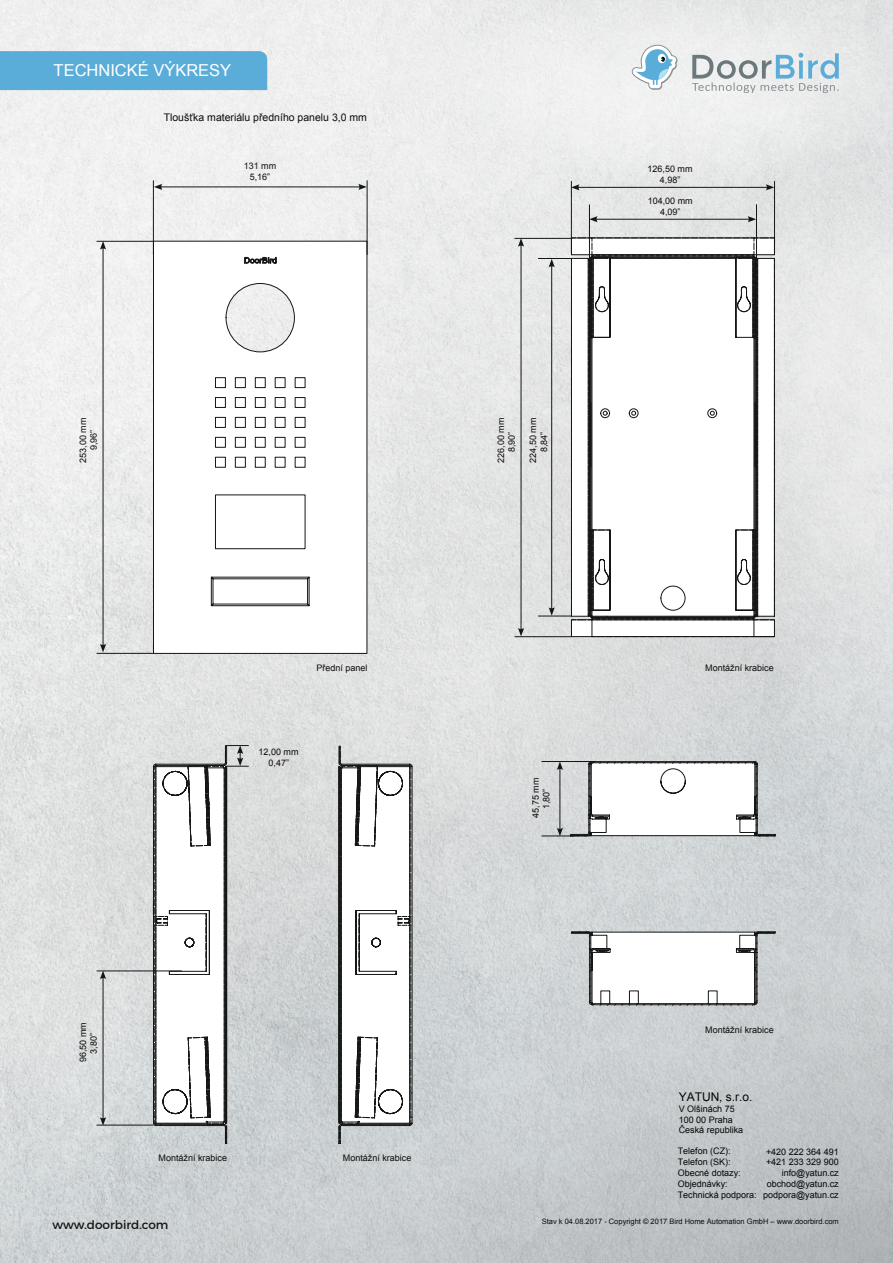
<style>
.page{position:relative;width:893px;height:1263px;background:#fff}
.page>*{position:absolute;margin:0;border:0;box-sizing:border-box;transform-origin:0 0}
.t1{font:16.5px "Arial";color:#fff}
.t2{font:12px "Montserrat";color:#151616}
.t3{font:12px "Arial";color:#050707}
.t4{font:10.5px "Arial";color:#0e0d0c}
.t5{font:9px/10.8px "Arial";color:#0e0d0c;text-align:center}
.t6{font:9px/10.8px "Arial";color:#050707}
.t7{font:9px "Arial";color:#151616}
.t8{font:7.5px "Arial";color:#0e0d0c}
</style>
<div class="page">
<img style="left:0;top:0;width:893px;height:1263px">
<svg style="left:338px;top:746px;width:75px;height:398px"></svg>
<svg style="left:439px;top:0;width:454px;height:188px;fill:#ebecec"></svg>
<div style="left:0;top:51px;width:267px;height:39px;background:#5badd9"></div>
<svg style="left:632px;top:45px;width:46px;height:45px"></svg>
<svg style="left:692px;top:53px;width:147px;height:40px"></svg>
<svg style="left:571px;top:237px;width:204px;height:400px"></svg>
<hr style="left:571px;top:181px;width:1px;height:72px;background:#151616">
<hr style="left:589px;top:205px;width:1px;height:55px;background:#151616">
<hr style="left:774px;top:181px;width:1px;height:72px;background:#151616">
<hr style="left:756px;top:205px;width:1px;height:55px;background:#151616">
<hr style="left:577px;top:187px;width:191px;height:1px;background:#151616">
<svg style="left:571px;top:184px;width:8px;height:6px"></svg>
<svg style="left:766px;top:184px;width:8px;height:6px"></svg>
<hr style="left:595px;top:219px;width:155px;height:1px;background:#151616">
<svg style="left:590px;top:216px;width:8px;height:6px"></svg>
<svg style="left:748px;top:216px;width:8px;height:6px"></svg>
<hr style="left:521px;top:244px;width:1px;height:386px;background:#151616">
<svg style="left:518px;top:239px;width:6px;height:8px"></svg>
<svg style="left:518px;top:628px;width:6px;height:8px"></svg>
<hr style="left:551px;top:265px;width:1px;height:345px;background:#151616">
<svg style="left:549px;top:259px;width:6px;height:8px"></svg>
<svg style="left:549px;top:607px;width:6px;height:9px"></svg>
<hr style="left:515px;top:238px;width:56px;height:1px;background:#151616">
<hr style="left:538px;top:258px;width:33px;height:1px;background:#151616">
<hr style="left:538px;top:616px;width:33px;height:1px;background:#151616">
<hr style="left:515px;top:636px;width:56px;height:1px;background:#151616">
<svg style="left:570px;top:761px;width:206px;height:76px"></svg>
<hr style="left:542px;top:836px;width:33px;height:1px;background:#151616">
<hr style="left:542px;top:761px;width:54px;height:1px;background:#151616">
<hr style="left:560px;top:767px;width:1px;height:63px;background:#151616">
<svg style="left:557px;top:762px;width:6px;height:8px"></svg>
<svg style="left:557px;top:828px;width:6px;height:8px"></svg>
<svg style="left:153px;top:240px;width:215px;height:414px"></svg>
<hr style="left:153px;top:181px;width:1px;height:74px;background:#151616">
<hr style="left:367px;top:181px;width:1px;height:74px;background:#151616">
<hr style="left:160px;top:187px;width:201px;height:1px;background:#151616">
<svg style="left:154px;top:184px;width:8px;height:6px"></svg>
<svg style="left:358px;top:184px;width:9px;height:6px"></svg>
<hr style="left:103px;top:247px;width:1px;height:399px;background:#151616">
<svg style="left:100px;top:242px;width:6px;height:8px"></svg>
<svg style="left:100px;top:644px;width:6px;height:8px"></svg>
<hr style="left:103px;top:977px;width:1px;height:142px;background:#151616">
<svg style="left:100px;top:972px;width:6px;height:7px"></svg>
<svg style="left:100px;top:1117px;width:6px;height:8px"></svg>
<hr style="left:97px;top:241px;width:56px;height:1px;background:#151616">
<hr style="left:97px;top:653px;width:56px;height:1px;background:#151616">
<hr style="left:97px;top:1125px;width:56px;height:1px;background:#151616">
<hr style="left:97px;top:971px;width:84px;height:1px;background:#151616">
<svg style="left:153px;top:745px;width:95px;height:399px"></svg>
<svg style="left:570px;top:930px;width:207px;height:76px"></svg>
<h1 class="t1" style="left:54px;top:62px;width:179px">TECHNICKÉ VÝKRESY</h1>
<p class="t4" style="left:164px;top:112px;width:205px">Tloušťka materiálu předního panelu 3,0 mm</p>
<p class="t7" style="left:244px;top:162px;width:34px">131 mm</p>
<p class="t5" style="left:250px;top:172px;width:22px">5,16”</p>
<p class="t5" style="left:648px;top:164px;width:46px">126,50 mm<br>4,98”</p>
<p class="t5" style="left:648px;top:196px;width:46px">104,00 mm<br>4,09”</p>
<p class="t5" style="left:78px;top:463px;width:46px;rotate:-90deg">253,00 mm<br>9,96”</p>
<p class="t5" style="left:496px;top:463px;width:46px;rotate:-90deg">226,00 mm<br>8,90”</p>
<p class="t5" style="left:528px;top:463px;width:46px;rotate:-90deg">224,50 mm<br>8,84”</p>
<p class="t5" style="left:316px;top:663px;width:52px">Přední panel</p>
<p class="t5" style="left:705px;top:663px;width:70px">Montážní krabice</p>
<p class="t5" style="left:258px;top:747px;width:41px">12,00 mm<br>0,47”</p>
<p class="t5" style="left:531px;top:818px;width:41px;rotate:-90deg">45,75 mm<br>1,80”</p>
<p class="t5" style="left:78px;top:1062px;width:41px;rotate:-90deg">96,50 mm<br>3,80”</p>
<p class="t5" style="left:159px;top:1153px;width:70px">Montážní krabice</p>
<p class="t5" style="left:343px;top:1153px;width:70px">Montážní krabice</p>
<p class="t5" style="left:705px;top:1024px;width:70px">Montážní krabice</p>
<h2 class="t3" style="left:679px;top:1091px;width:75px">YATUN, s.r.o.</h2>
<p class="t6" style="left:679px;top:1104px;width:66px">V Olšinách 75<br>100 00 Praha<br>Česká republika</p>
<p class="t6" style="left:678px;top:1146px;width:80px">Telefon (CZ):<br>Telefon (SK):<br>Obecné dotazy:<br>Objednávky:<br>Technická podpora:</p>
<p class="t6" style="left:763px;top:1146px;width:77px;text-align:right">+420 222 364 491 +421 233 329 900 info@yatun.cz obchod@yatun.cz podpora@yatun.cz</p>
<h2 class="t2" style="left:52px;top:1215px;width:118px">www.doorbird.com</h2>
<p class="t8" style="left:542px;top:1218px;width:298px">Stav k 04.08.2017 - Copyright © 2017 Bird Home Automation GmbH – www.doorbird.com</p>
</div>
